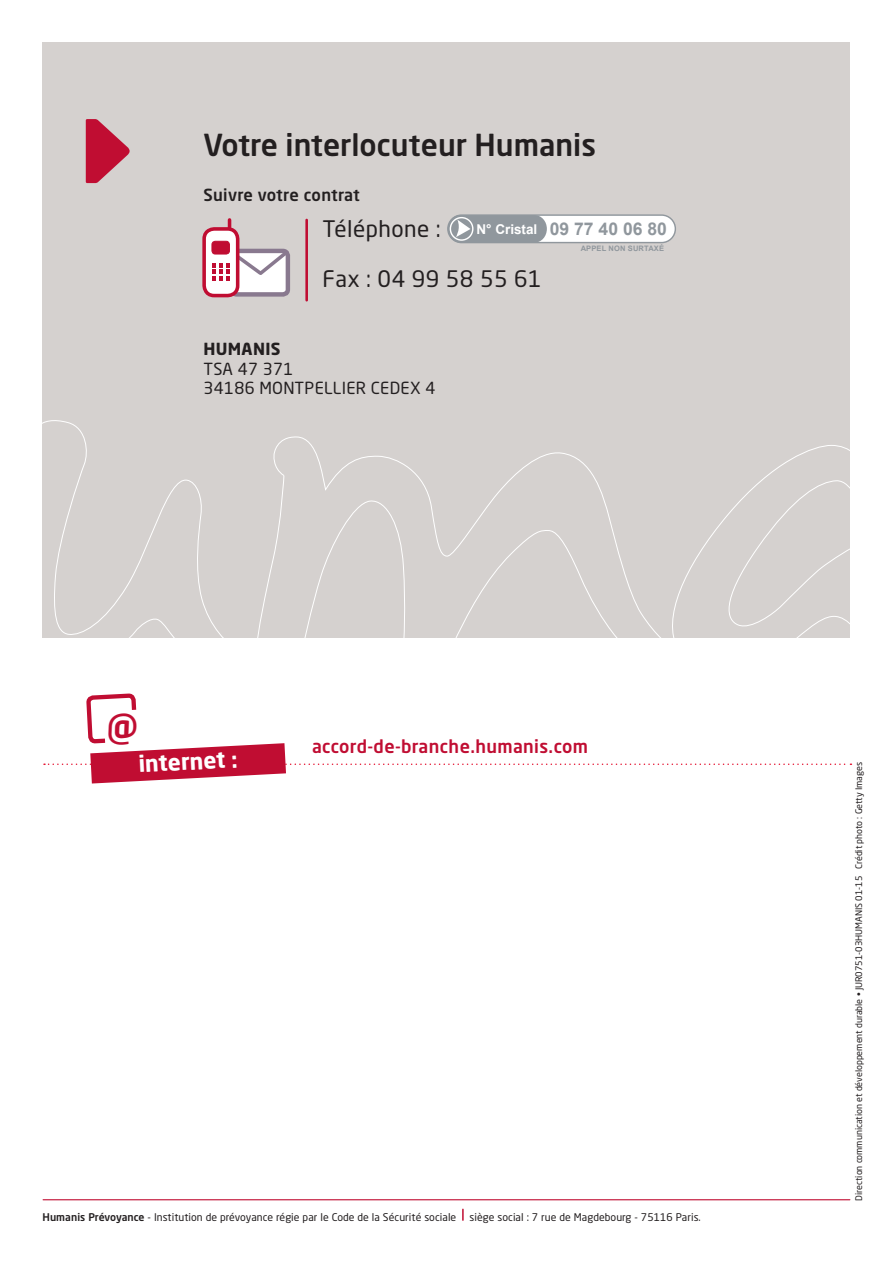
<style>
.page{position:relative;width:893px;height:1263px;background:#fff}
.page>*{position:absolute;margin:0;border:0;box-sizing:border-box;transform-origin:0 0}
.t1{font:500 30px "Neo Sans Std";color:#231f20}
.t2{font:22.5px "Neo Sans Std";letter-spacing:.02em;color:#231f20}
.t3{font:700 22.2px "Neo Sans Std";color:#fff}
.t4{font:500 18px "Neo Sans Std";letter-spacing:.02em;color:#c00d32}
.t5{font:700 17.55px "Arial";color:#90979d}
.t6{font:16.5px/19.8px "Neo Sans Std";letter-spacing:.02em;color:#231f20}
.t7{font:500 16.5px "Neo Sans Std";color:#231f20}
.t8{font:700 16.5px "Neo Sans Std";color:#231f20}
.t9{font:10.5px "Neo Sans Std";letter-spacing:.005em;color:#231f20}
.t10{font:9px "Neo Sans Std";color:#231f20}
.t11{font:700 7.5px "Arial";letter-spacing:.02em;color:#90979d}
.s1{font-size:13.5px;color:#fff}
.s2{font-weight:500}
</style>
<div class="page">
<div style="left:43px;top:43px;width:807px;height:595px;background:#d5d1cf"></div>
<svg style="left:42px;top:414px;width:160px;height:224px"></svg>
<svg style="left:273px;top:436px;width:577px;height:100px"></svg>
<svg style="left:86px;top:119px;width:44px;height:64px"></svg>
<div style="left:232px;top:251px;width:56px;height:43px;background:#fff;border-radius:5px"></div>
<div style="left:230px;top:249px;width:60px;height:48px;border:4px solid #89798f;border-radius:5px"></div>
<div style="left:204px;top:229px;width:34px;height:67px;background:#fff;border-radius:10px"></div>
<div style="left:202px;top:227px;width:37px;height:70px;border:4px solid #c00d32;border-radius:10px"></div>
<svg style="left:228px;top:220px;width:3px;height:8px"></svg>
<div style="left:212px;top:241px;width:17px;height:13px;background:#c00d32;border-radius:3px"></div>
<div style="left:211px;top:241px;width:19px;height:13px;border:1px solid #c00d32;border-radius:3px"></div>
<svg style="left:212px;top:247px;width:78px;height:33px"></svg>
<hr style="left:305px;top:220px;width:3px;height:80px;background:#c00d32">
<hr style="left:43px;top:1199px;width:807px;height:1px;background:#c00d32">
<svg style="left:462px;top:1209px;width:2px;height:11px"></svg>
<div style="left:448px;top:215px;width:227px;height:28px;background:#fff;border-radius:14px"></div>
<div style="left:447px;top:214px;width:229px;height:29px;border:1px solid #90979d;border-radius:14px"></div>
<div style="left:448px;top:215px;width:99px;height:28px;background:#90979d;border-radius:13px"></div>
<svg style="left:450px;top:218px;width:23px;height:22px"></svg>
<div style="left:450px;top:217px;width:23px;height:24px;border:1px solid #fff;border-radius:50%"></div>
<svg style="left:456px;top:220px;width:14px;height:17px"></svg>
<svg style="left:44px;top:536px;width:807px;height:248px"></svg>
<h1 class="t1" style="left:203px;top:126px;width:394px">Votre interlocuteur Humanis</h1>
<h3 class="t7" style="left:203px;top:184px;width:158px">Suivre votre contrat</h3>
<h2 class="t2" style="left:322px;top:215px;width:120px">Téléphone :</h2>
<h3 class="t5" style="left:476px;top:217px;width:192px"><span class="s1">N° CRISTAL</span> 09 77 40 06 80</h3>
<p class="t11" style="left:581px;top:244px;width:85px">APPEL NON SURTAXÉ</p>
<h2 class="t2" style="left:322px;top:265px;width:221px">Fax : 04 99 58 55 61</h2>
<h3 class="t8" style="left:203px;top:338px;width:70px">HUMANIS</h3>
<h3 class="t6" style="left:203px;top:358px;width:91px">TSA 47 371<br>34186 Montpellier</h3>
<h3 class="t6" style="left:371px;top:378px;width:20px">Cede</h3>
<h3 class="t6" style="left:410px;top:378px;width:27px">x 4</h3>
<h3 class="t3" style="left:138px;top:750px;width:100px;rotate:-3deg">INTERNET :</h3>
<h3 class="t4" style="left:312px;top:735px;width:278px">accord-de-branche.humanis.com</h3>
<p class="t9" style="left:43px;top:1210px;width:415px"><span class="s2">Humanis Prévoyance</span> - Institution de prévoyance régie par le Code de la Sécurité sociale</p>
<p class="t9" style="left:469px;top:1210px;width:232px">siège social : 7 rue de Magdebourg - 75116 Paris.</p>
<p class="t10" style="left:853px;top:1201px;width:440px;rotate:-90deg">Direction communication et développement durable • JUR0751-03HUMANIS 01-15 Crédit photo : Getty Images</p>
</div>
